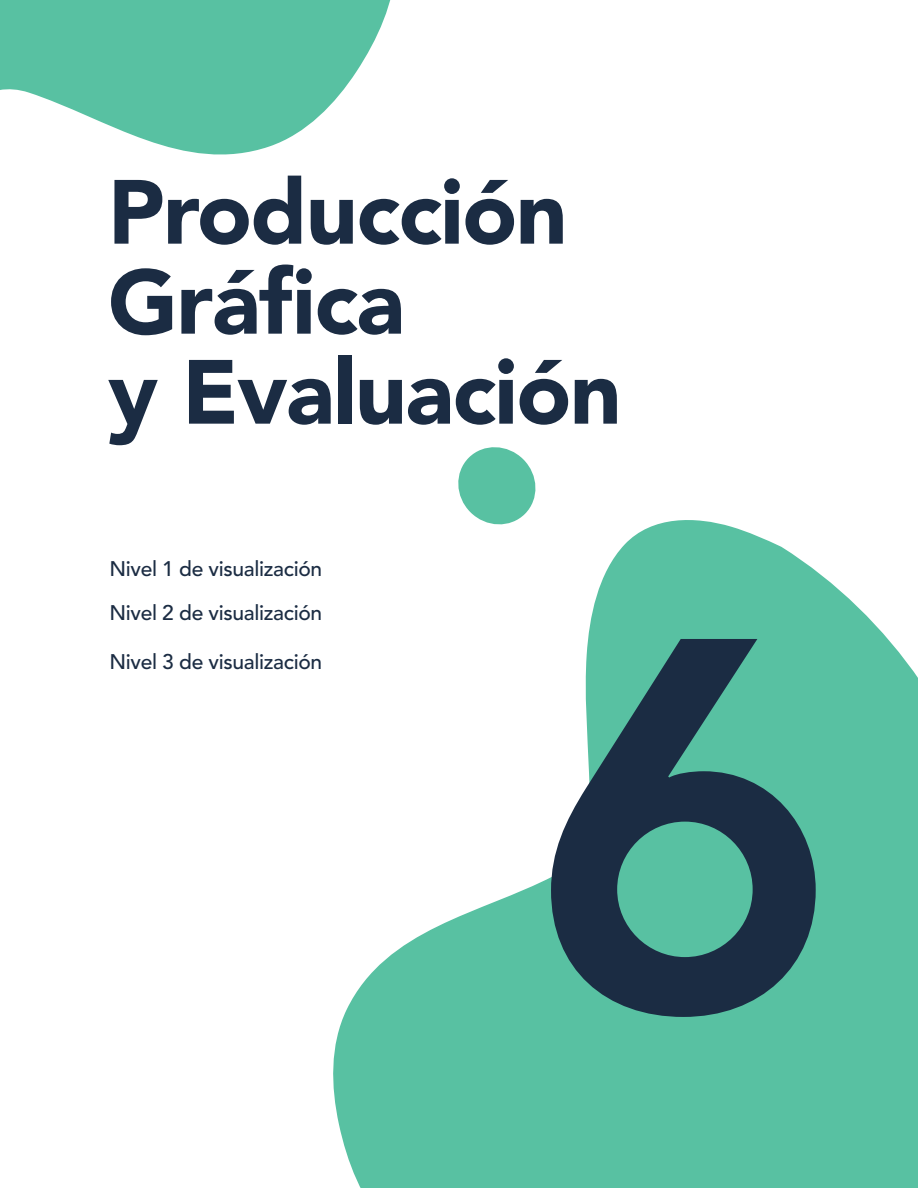
<style>
.page{position:relative;width:918px;height:1188px;background:#fff}
.page>*{position:absolute;margin:0;border:0;box-sizing:border-box;transform-origin:0 0}
.t1{font:800 525px "Avenir LT Std";color:#1b2c43}
.t2{font:900 90px/90px "Avenir LT Std";letter-spacing:-.015em;color:#1b2c43}
.t3{font:500 21px/44.2px "Avenir LT Std";letter-spacing:-.015em;color:#1b2c43}
</style>
<div class="page">
<svg style="left:0;top:0;width:391px;height:155px;fill:#58c1a2"></svg>
<svg style="left:333px;top:520px;width:585px;height:668px;fill:#58c1a2"></svg>
<svg style="left:454px;top:447px;width:86px;height:81px"></svg>
<h2 class="t2" style="left:108px;top:167px;width:515px">Producción<br>Gráfica<br>y Evaluación</h2>
<p class="t3" style="left:109px;top:547px;width:214px">Nivel 1 de visualización<br>Nivel 2 de visualización</p>
<p class="t3" style="left:109px;top:640px;width:214px">Nivel 3 de visualización</p>
<h1 class="t1" style="left:528px;top:518px;width:312px">6</h1>
</div>
